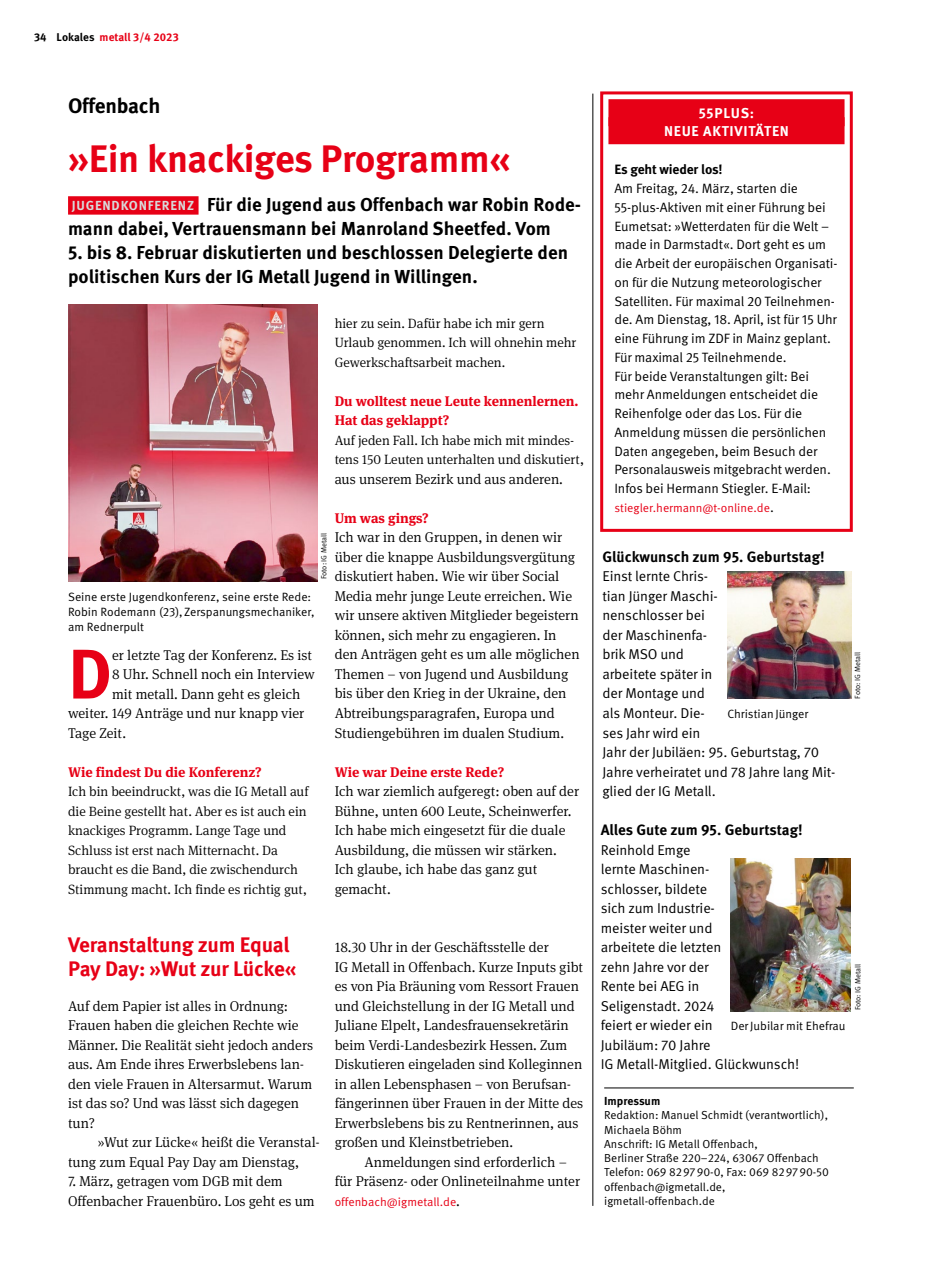
<style>
.page{position:relative;width:936px;height:1285px;background:#fff}
.page>*{position:absolute;margin:0;border:0;box-sizing:border-box;transform-origin:0 0}
.t1{font:700 70.05px "Meta IGMT";color:#e70016}
.t2{font:700 38.25px "Meta IGMT";letter-spacing:-.01em;color:#e70016}
.t3{font:700 21px/24px "Meta IGMT";letter-spacing:-.015em;color:#e70016}
.t4{font:700 21px "Meta IGMT";letter-spacing:-.015em;color:#000}
.t5{font:700 18.75px/24px "Meta IGMT";color:#000}
.t6{font:700 15px "Meta IGMT";color:#000}
.t7{font:300 14.25px/19.5px "Meta Serif IGMT";color:#000}
.t8{font:14.25px/19.5px "Meta IGMT";letter-spacing:-.01em;color:#000}
.t9{font:700 14.25px/18px "Meta IGMT";letter-spacing:.05em;color:#fff;text-align:center}
.t10{font:700 13.8px/19.5px "Meta Serif IGMT";color:#e70016}
.t11{font:13.5px/18.8px "Meta IGMT";letter-spacing:-.01em;color:#000}
.t12{font:300 13.5px/19.5px "Meta Serif IGMT";color:#000}
.t13{font:700 13.5px "Meta IGMT";letter-spacing:-.01em;color:#000}
.t14{font:12px/15px "Meta IGMT";color:#000}
.t15{font:12px "Meta IGMT";color:#e70016}
.t16{font:11.7px/14.2px "Meta IGMT";color:#000}
.t17{font:700 11.7px "Meta IGMT";letter-spacing:-.005em;color:#000}
.t18{font:700 11.25px "Meta IGMT";letter-spacing:.005em;color:#e70016}
.t19{font:7.5px "Meta IGMT";color:#000}
.s1{color:#000}
.s2{font-size:13.2px;color:#d8dada}
.s3{font-size:14.25px}
.s4{font-family:"Meta Serif IGMT";font-weight:300;font-size:14.25px;color:#000}
.s5{font-size:13.5px;color:#000}
</style>
<div class="page">
<img style="left:68px;top:304px;width:249px;height:277px">
<div style="left:600px;top:91px;width:252px;height:440px;border:3px solid #e70016"></div>
<div style="left:608px;top:99px;width:236px;height:27px;background:#e70016"></div>
<div style="left:608px;top:117px;width:236px;height:27px;background:#e70016"></div>
<div style="left:68px;top:196px;width:130px;height:18px;background:#e70016"></div>
<hr style="left:592px;top:94px;width:1px;height:1111px;background:#000">
<hr style="left:604px;top:1087px;width:249px;height:1px;background:#000">
<img style="left:730px;top:858px;width:120px;height:153px">
<img style="left:727px;top:571px;width:124px;height:127px">
<p class="t18" style="left:34px;top:28px;width:146px"><span class="s1">34 Lokales</span> metall 3/4 2023</p>
<h3 class="t4" style="left:68px;top:89px;width:94px">Offenbach</h3>
<h2 class="t2" style="left:68px;top:128px;width:444px">»Ein knackiges Programm«</h2>
<h3 class="t5" style="left:68px;top:191px;width:514px"><span class="s2">JUGENDKONFERENZ</span> Für die Jugend aus Offenbach war Robin Rode&shy;mann dabei, Vertrauensmann bei Manroland Sheetfed. Vom</h3>
<h3 class="t5" style="left:68px;top:239px;width:501px">5. bis 8. Februar diskutierten und beschlossen Delegierte den politischen Kurs der IG Metall Jugend in Willingen.</h3>
<p class="t19" style="left:318px;top:579px;width:48px;rotate:-90deg">Foto: IG Metall</p>
<p class="t14" style="left:68px;top:588px;width:248px">Seine erste Jugendkonferenz, seine erste Rede:<br>Robin Rodemann (23),Zerspanungsmechaniker, am Rednerpult</p>
<h1 class="t1" style="left:68px;top:619px;width:46px">D</h1>
<p class="t7" style="left:112px;top:644px;width:201px">er letzte Tag der Konferenz. Es ist</p>
<p class="t7" style="left:112px;top:663px;width:204px">8 Uhr. Schnell noch ein Interview</p>
<p class="t7" style="left:112px;top:683px;width:190px">mit metall. Dann geht es gleich</p>
<p class="t7" style="left:68px;top:702px;width:238px">weiter. 149 Anträge und nur knapp vier</p>
<p class="t7" style="left:68px;top:722px;width:60px">Tage Zeit.</p>
<p class="t10" style="left:68px;top:760px;width:195px">Wie findest Du die Konferenz?</p>
<p class="t12" style="left:68px;top:780px;width:242px">Ich bin beeindruckt, was die IG Metall auf die Beine gestellt hat. Aber es ist auch ein knackiges Programm. Lange Tage und Schluss ist erst nach Mitternacht. Da braucht es die Band, die zwischendurch Stimmung macht. Ich finde es richtig gut,</p>
<p class="t12" style="left:334px;top:312px;width:243px">hier zu sein. Dafür habe ich mir gern<br>Urlaub genommen. Ich will ohnehin mehr<br>Gewerkschaftsarbeit machen.</p>
<p class="t10" style="left:334px;top:390px;width:245px">Du wolltest neue Leute kennenlernen.<br>Hat das geklappt?</p>
<p class="t12" style="left:334px;top:429px;width:251px">Auf jeden Fall. Ich habe mich mit mindes&shy;tens 150 Leuten unterhalten und diskutiert<span class="s3">,</span></p>
<p class="t7" style="left:334px;top:468px;width:230px">aus unserem Bezirk und aus anderen.</p>
<p class="t10" style="left:334px;top:507px;width:95px">Um was gings?</p>
<p class="t7" style="left:334px;top:527px;width:246px">Ich war in den Gruppen, in denen wir über die knappe Ausbildungsvergütung diskutiert haben. Wie wir über Social Media mehr junge Leute erreichen. Wie wir unsere aktiven Mitglieder begeistern können, sich mehr zu engagieren. In den Anträgen geht es um alle möglichen Themen – von Jugend und Ausbildung bis über den Krieg in der Ukraine, den Abtreibungsparagrafen, Europa und Studiengebühren im dualen Studium.</p>
<p class="t10" style="left:334px;top:760px;width:171px">Wie war Deine erste Rede?</p>
<p class="t7" style="left:334px;top:780px;width:246px">Ich war ziemlich aufgeregt: oben auf der<br>Bühne, unten 600 Leute, Scheinwerfer.<br>Ich habe mich eingesetzt für die duale<br>Ausbildung, die müssen wir stärken.<br>Ich glaube, ich habe das ganz gut gemacht.</p>
<h3 class="t3" style="left:68px;top:931px;width:230px">Veranstaltung zum Equal<br>Pay Day: »Wut zur Lücke«</h3>
<p class="t7" style="left:68px;top:995px;width:247px">Auf dem Papier ist alles in Ordnung:<br>Frauen haben die gleichen Rechte wie Männer. Die Realität sieht jedoch anders aus. Am Ende ihres Erwerbslebens lan&shy;den viele Frauen in Altersarmut. Warum ist das so? Und was lässt sich dagegen tun?</p>
<p class="t7" style="left:68px;top:1131px;width:253px;text-indent:30px">»Wut zur Lücke« heißt die Veranstal&shy;tung zum Equal Pay Day am Dienstag,</p>
<p class="t7" style="left:68px;top:1170px;width:248px">7. März, getragen vom DGB mit dem<br>Offenbacher Frauenbüro. Los geht es um</p>
<p class="t7" style="left:334px;top:936px;width:250px">18.30 Uhr in der Geschäftsstelle der<br>IG Metall in Offenbach. Kurze Inputs gibt es von Pia Bräuning vom Ressort Frauen und Gleichstellung in der IG Metall und Juliane Elpelt, Landesfrauensekretärin beim Verdi-Landesbezirk Hessen. Zum Diskutieren eingeladen sind Kolleginnen in allen Lebensphasen – von Berufsan&shy;fängerinnen über Frauen in der Mitte des Erwerbslebens bis zu Rentnerinnen, aus großen und Kleinstbetrieben.</p>
<p class="t7" style="left:334px;top:1151px;width:247px;text-indent:30px">Anmeldungen sind erforderlich – für Präsenz- oder Onlineteilnahme unter</p>
<p class="t15" style="left:334px;top:1192px;width:127px">offenbach@igmetall.de<span class="s4">.</span></p>
<p class="t9" style="left:664px;top:103px;width:126px">55PLUS:<br>NEUE AKTIVITÄTEN</p>
<p class="t13" style="left:614px;top:159px;width:110px">Es geht wieder los!</p>
<p class="t11" style="left:614px;top:178px;width:224px">Am Freitag, 24. März, starten die 55-plus-Aktiven mit einer Führung bei Eumetsat: »Wetterdaten für die Welt – made in Darmstadt«. Dort geht es um die Arbeit der europäischen Organisati&shy;on für die Nutzung meteorologischer Satelliten. Für maximal 20 Teilnehmen&shy;de. Am Dienstag, 18. April, ist für 15 Uhr eine Führung im ZDF in Mainz geplant.<br>Für maximal 25 Teilnehmende.<br>Für beide Veranstaltungen gilt: Bei mehr Anmeldungen entscheidet die Reihenfolge oder das Los. Für die Anmeldung müssen die persönlichen Daten angegeben, beim Besuch der Personalausweis mitgebracht werden.<br>Infos bei Hermann Stiegler. E-Mail:</p>
<p class="t15" style="left:614px;top:498px;width:161px">stiegler.hermann@t-online.de<span class="s5">.</span></p>
<p class="t6" style="left:602px;top:545px;width:224px">Glückwunsch zum 95. Geburtstag!</p>
<p class="t8" style="left:602px;top:565px;width:234px">Einst lernte Chris-<br>tian Jünger Maschi-<br>nenschlosser bei<br>der Maschinenfa-<br>brik MSO und<br>arbeitete später in<br>der Montage und<br>als Monteur. Die-<br>ses Jahr wird ein<br>Jahr der Jubiläen: 95. Geburtstag, 70<br>Jahre verheiratet und 78 Jahre lang Mit&shy;glied der IG Metall.</p>
<p class="t14" style="left:727px;top:705px;width:82px">Christian Jünger</p>
<p class="t19" style="left:852px;top:698px;width:48px;rotate:-90deg">Foto: IG Metall</p>
<p class="t6" style="left:600px;top:818px;width:203px">Alles Gute zum 95. Geburtstag!</p>
<p class="t8" style="left:600px;top:838px;width:200px">Reinhold Emge<br>lernte Maschinen-<br>schlosser, bildete<br>sich zum Industrie-<br>meister weiter und<br>arbeitete die letzten<br>zehn Jahre vor der<br>Rente bei AEG in<br>Seligenstadt. 2024<br>feiert er wieder ein<br>Jubiläum: 70 Jahre<br>IG Metall-Mitglied. Glückwunsch!</p>
<p class="t14" style="left:730px;top:1017px;width:116px">DerJubilar mit Ehefrau</p>
<p class="t17" style="left:604px;top:1091px;width:58px">Impressum</p>
<p class="t16" style="left:604px;top:1107px;width:226px">Redaktion: Manuel Schmidt (verantwortlich),<br>Michaela Böhm<br>Anschrift: IG Metall Offenbach,<br>Berliner Straße 220–224, 63067 Offenbach<br>Telefon: 069 82 97 90-0, Fax: 069 82 97 90-50 offenbach@igmetall.de, igmetall-offenbach.de</p>
<p class="t19" style="left:852px;top:1010px;width:48px;rotate:-90deg">Foto: IG Metall</p>
</div>
